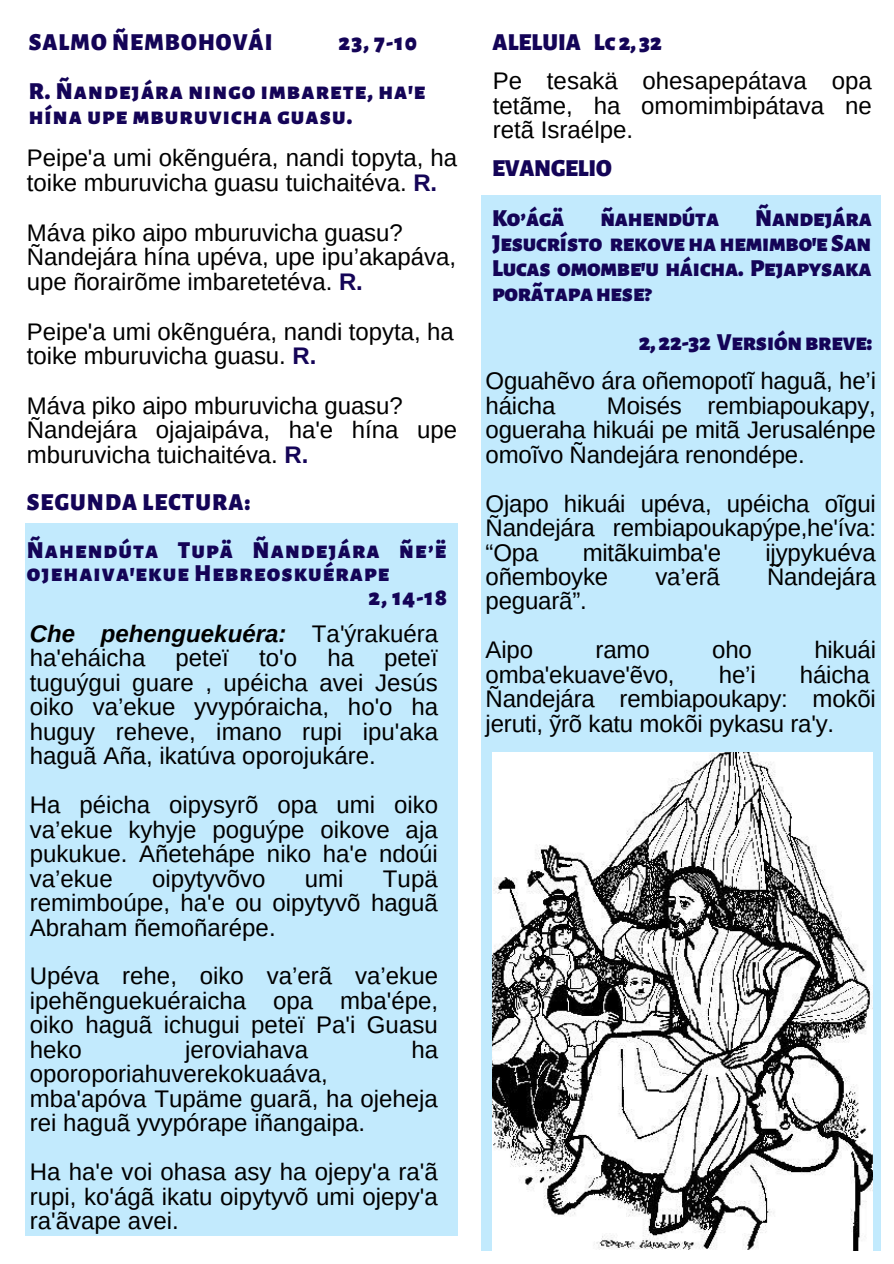
<style>
.page{position:relative;width:894px;height:1264px;background:#fff}
.page>*{position:absolute;margin:0;border:0;box-sizing:border-box;transform-origin:0 0}
.t1{font:24px/24.5px "Arimo";color:#000}
.t2{font:900 24px/24.9px "Alegreya Sans SC";letter-spacing:.045em;color:#140457}
.t3{font:900 24px/49.7px "Alegreya Sans SC";letter-spacing:-.01em;color:#140457}
.t4{font:900 24px "Alegreya Sans SC";color:#140457}
.s1{font-weight:700;color:#140457}
.s2{font-weight:700;font-style:italic}
</style>
<div class="page">
<div style="left:25px;top:523px;width:432px;height:712px;background:#c2eafd"></div>
<div style="left:481px;top:195px;width:399px;height:1055px;background:#c2eafd"></div>
<img style="left:492px;top:752px;width:380px;height:498px">
<p class="t2" style="left:29px;top:30px;width:245px">SALMO ÑEMBOHOVÁI</p>
<p class="t2" style="left:29px;top:18px;width:398px;line-height:49.2px;text-indent:310px">23, 7-10<br>R. Ñandejára ningo imbarete, haꞌe</p>
<p class="t2" style="left:29px;top:104px;width:325px">hína upe mburuvicha guasu.</p>
<p class="t1" style="left:27px;top:145px;width:432px">Peipe'a umi okẽnguéra, nandi topyta, ha toike mburuvicha guasu tuichaitéva. <span class="s1">R.</span></p>
<p class="t1" style="left:27px;top:220px;width:430px">Máva piko aipo mburuvicha guasu?<br>Ñandejára hína upéva, upe ipu’akapáva, upe ñorairõme imbaretetéva. <span class="s1">R.</span></p>
<p class="t1" style="left:27px;top:319px;width:428px">Peipe'a umi okẽnguéra, nandi topyta, ha toike mburuvicha guasu. <span class="s1">R.</span></p>
<p class="t1" style="left:27px;top:393px;width:431px">Máva piko aipo mburuvicha guasu?<br>Ñandejára ojajaipáva, ha'e hína upe mburuvicha tuichaitéva. <span class="s1">R.</span></p>
<p class="t2" style="left:27px;top:478px;width:421px;line-height:47.8px">SEGUNDA LECTURA:<br>Ñahendúta Tupä Ñandejára ñe’ë</p>
<p class="t2" style="left:368px;top:562px;width:80px;line-height:24px;text-indent:-342px">ojehaivaꞌekue Hebreoskuérape<br>2, 14-18</p>
<p class="t1" style="left:30px;top:621px;width:409px"><span class="s2">Che pehenguekuéra:</span> Ta'ýrakuéra ha'eháicha</p>
<p class="t1" style="left:175px;top:645px;width:55px">peteï</p>
<p class="t1" style="left:259px;top:645px;width:39px">to'o</p>
<p class="t1" style="left:327px;top:645px;width:28px">ha</p>
<p class="t1" style="left:30px;top:645px;width:409px;text-align:justify;text-indent:354px">peteï tuguýgui guare , upéicha avei Jesús oiko va’ekue yvypóraicha, ho'o ha huguy reheve, imano rupi ipu'aka haguã Aña, ikatúva oporojukáre.</p>
<p class="t1" style="left:30px;top:792px;width:409px;text-align:justify">Ha péicha oipysyrõ opa umi oiko va’ekue kyhyje poguýpe oikove aja pukukue. Añetehápe niko ha'e ndoúi va’ekue</p>
<p class="t1" style="left:152px;top:866px;width:115px">oipytyvõvo</p>
<p class="t1" style="left:305px;top:866px;width:40px">umi</p>
<p class="t1" style="left:30px;top:866px;width:409px;text-align:justify;text-indent:353px">Tupä remimboúpe, ha'e ou oipytyvõ haguã Abraham ñemoñarépe.</p>
<p class="t1" style="left:30px;top:963px;width:410px;text-align:justify">Upéva rehe, oiko va’erã va’ekue ipehẽnguekuéraicha opa mba'épe, oiko haguã ichugui peteï Pa'i Guasu heko</p>
<p class="t1" style="left:185px;top:1037px;width:124px">jeroviahava</p>
<p class="t1" style="left:411px;top:1037px;width:28px">ha</p>
<p class="t1" style="left:30px;top:1061px;width:409px">oporoporiahuverekokuaáva, mba'apóva Tupäme guarã, ha ojeheja rei haguã yvypórape iñangaipa.</p>
<p class="t1" style="left:30px;top:1159px;width:409px;text-align:justify">Ha ha'e voi ohasa asy ha ojepy'a ra'ã rupi, ko'ágã ikatu oipytyvõ umi ojepy'a ra'ãvape avei.</p>
<p class="t4" style="left:492px;top:28px;width:171px">ALELUIA Lc 2, 32</p>
<p class="t1" style="left:492px;top:69px;width:380px;text-align:justify">Pe tesakä ohesapepátava opa tetãme, ha omomimbipátava ne retã Israélpe.</p>
<p class="t3" style="left:492px;top:144px;width:121px">EVANGELIO<br>Ko’ágä</p>
<p class="t2" style="left:492px;top:206px;width:381px;text-align:justify;text-indent:263px">Ñandejára Jesucrísto rekove ha hemimboꞌe San Lucas omombeꞌu háicha. Pejapysaka porãtapahese?</p>
<p class="t3" style="left:638px;top:318px;width:235px">2,22-32 Versiónbreve:</p>
<p class="t1" style="left:485px;top:368px;width:392px">Oguahẽvo ára oñemopotĩ haguã, he’i háicha</p>
<p class="t3" style="left:600px;top:194px;width:120px">ñahendúta</p>
<p class="t1" style="left:485px;top:393px;width:391px;text-align:justify;text-indent:121px">Moisés rembiapoukapy, ogueraha hikuái pe mitã Jerusalénpe omoĩvo Ñandejára renondépe.</p>
<p class="t1" style="left:485px;top:491px;width:392px;text-align:justify">Ojapo hikuái upéva, upéicha oĩgui Ñandejára rembiapoukapýpe,he'íva: “Opa</p>
<p class="t1" style="left:582px;top:540px;width:140px">mitãkuimba'e</p>
<p class="t1" style="left:765px;top:540px;width:112px">ijypykuéva</p>
<p class="t1" style="left:485px;top:564px;width:124px">oñemboyke</p>
<p class="t1" style="left:655px;top:564px;width:66px">va’erã</p>
<p class="t1" style="left:766px;top:564px;width:111px">Ñandejára</p>
<p class="t1" style="left:485px;top:576px;width:103px;line-height:48.9px">peguarã”.<br>Aipo</p>
<p class="t1" style="left:595px;top:638px;width:56px">ramo</p>
<p class="t1" style="left:712px;top:638px;width:41px">oho</p>
<p class="t1" style="left:814px;top:638px;width:63px">hikuái</p>
<p class="t1" style="left:485px;top:662px;width:190px">omba'ekuave'ẽvo,</p>
<p class="t1" style="left:718px;top:662px;width:38px">he’i</p>
<p class="t1" style="left:485px;top:662px;width:391px;text-indent:314px">háicha<br>Ñandejára rembiapoukapy: mokõi jeruti, ỹrõ katu mokõi pykasu ra'y.</p>
</div>
